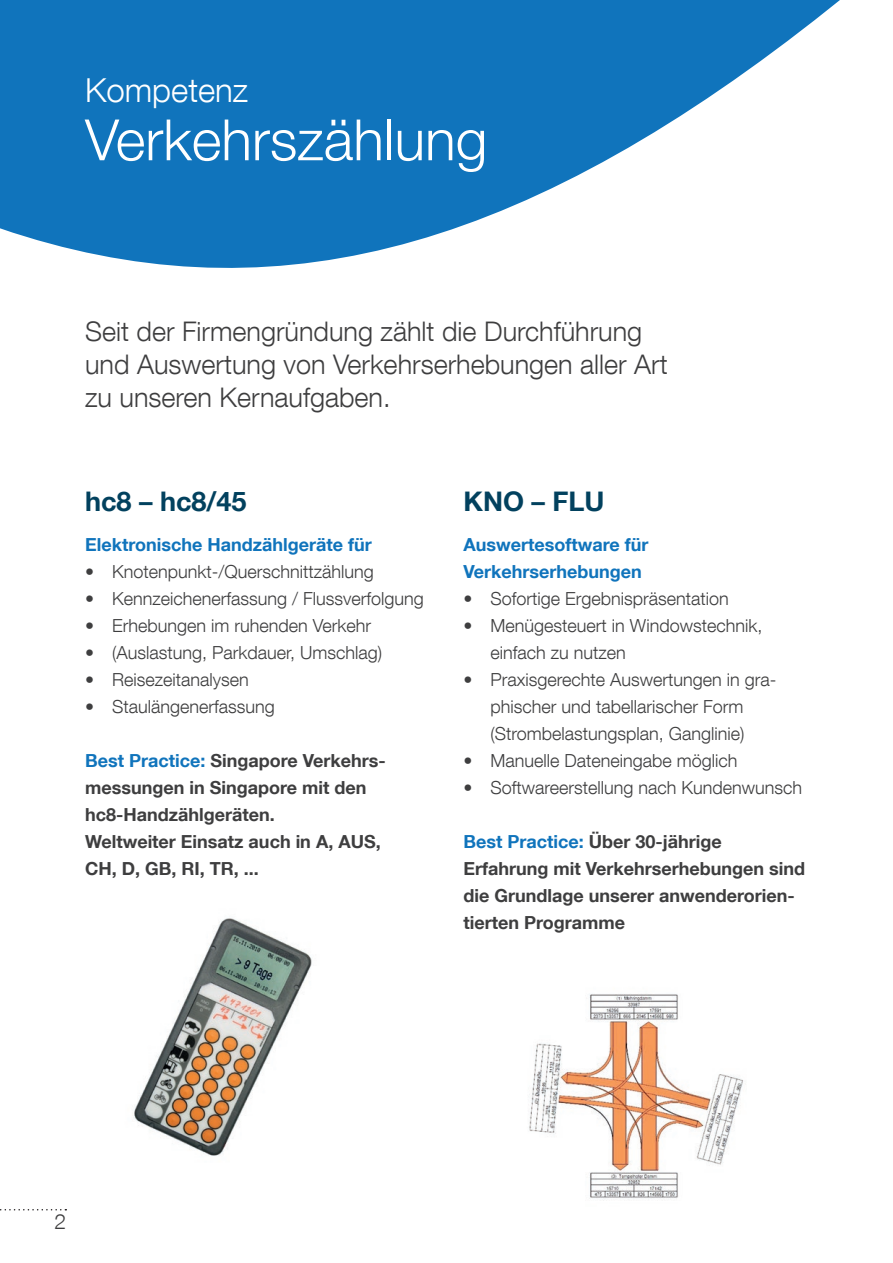
<style>
.page{position:relative;width:893px;height:1263px;background:#fff}
.page>*{position:absolute;margin:0;border:0;box-sizing:border-box;transform-origin:0 0}
.t1{font:300 57px "Helvetica Neue LT Com";color:#fff}
.t2{font:300 33px "Helvetica Neue LT Com";color:#fff}
.t3{font:300 27px "Helvetica Neue LT Com";color:#3e3e3f}
.t4{font:700 27px "Helvetica Neue LT Com";color:#02415e}
.t5{font:300 21px "Helvetica Neue LT Com";color:#3e3e3f}
.t6{font:300 18px/27px "Helvetica Neue LT Com";color:#3e3e3f}
.t7{font:700 18px/27px "Helvetica Neue LT Com";color:#3e3e3f}
.t8{font:700 18px/27px "Helvetica Neue LT Com";color:#1074bc}
.s1{color:#1074bc}
</style>
<div class="page">
<img style="left:133px;top:918px;width:179px;height:238px">
<img style="left:529px;top:994px;width:214px;height:207px">
<svg style="left:0;top:0;width:840px;height:268px;fill:#1074bc"></svg>
<svg style="left:0;top:1209px;width:66px;height:1px"></svg>
<p class="t2" style="left:85px;top:70px;width:165px">Kompetenz</p>
<p class="t1" style="left:85px;top:105px;width:404px">Verkehrszählung</p>
<p class="t3" style="left:85px;top:315px;width:559px">Seit der Firmengründung zählt die Durchführung</p>
<p class="t3" style="left:85px;top:348px;width:584px">und Auswertung von Verkehrserhebungen aller Art</p>
<p class="t3" style="left:85px;top:381px;width:307px">zu unseren Kernaufgaben.</p>
<p class="t4" style="left:85px;top:484px;width:163px">hc8 – hc8/45</p>
<p class="t8" style="left:85px;top:531px;width:288px">Elektronische Handzählgeräte für</p>
<p class="t6" style="left:85px;top:558px;width:290px">• Knotenpunkt-/Querschnittzählung</p>
<p class="t6" style="left:85px;top:585px;width:340px">• Kennzeichenerfassung / Flussverfolgung</p>
<p class="t6" style="left:85px;top:612px;width:288px">• Erhebungen im ruhenden Verkehr</p>
<p class="t6" style="left:85px;top:639px;width:299px">• (Auslastung, Parkdauer, Umschlag)</p>
<p class="t6" style="left:85px;top:666px;width:165px">• Reisezeitanalysen</p>
<p class="t6" style="left:85px;top:693px;width:191px">• Staulängenerfassung</p>
<p class="t7" style="left:85px;top:747px;width:302px"><span class="s1">Best Practice:</span> Singapore Verkehrs-</p>
<p class="t7" style="left:85px;top:774px;width:283px">messungen in Singapore mit den</p>
<p class="t7" style="left:85px;top:801px;width:191px">hc8-Handzählgeräten.</p>
<p class="t7" style="left:85px;top:828px;width:297px">Weltweiter Einsatz auch in A, AUS,<br>CH, D, GB, RI, TR, ...</p>
<p class="t4" style="left:463px;top:484px;width:143px">KNO – FLU</p>
<p class="t8" style="left:463px;top:531px;width:186px">Auswertesoftware für<br>Verkehrserhebungen</p>
<p class="t6" style="left:463px;top:585px;width:267px">• Sofortige Ergebnispräsentation</p>
<p class="t6" style="left:490px;top:612px;width:274px;text-indent:-27px">• Menügesteuert in Windowstechnik, einfach zu nutzen</p>
<p class="t6" style="left:463px;top:666px;width:315px;text-align:center">• Praxisgerechte Auswertungen in gra&shy;phischer und tabellarischer Form (Strombelastungsplan, Ganglinie)</p>
<p class="t6" style="left:463px;top:747px;width:276px">• Manuelle Dateneingabe möglich</p>
<p class="t6" style="left:463px;top:774px;width:340px">• Softwareerstellung nach Kundenwunsch</p>
<p class="t7" style="left:463px;top:828px;width:260px"><span class="s1">Best Practice:</span> Über 30-jährige</p>
<p class="t7" style="left:463px;top:855px;width:343px">Erfahrung mit Verkehrserhebungen sind die Grundlage unserer anwenderorien&shy;tierten Programme</p>
<p class="t5" style="left:54px;top:1209px;width:13px">2</p>
</div>
